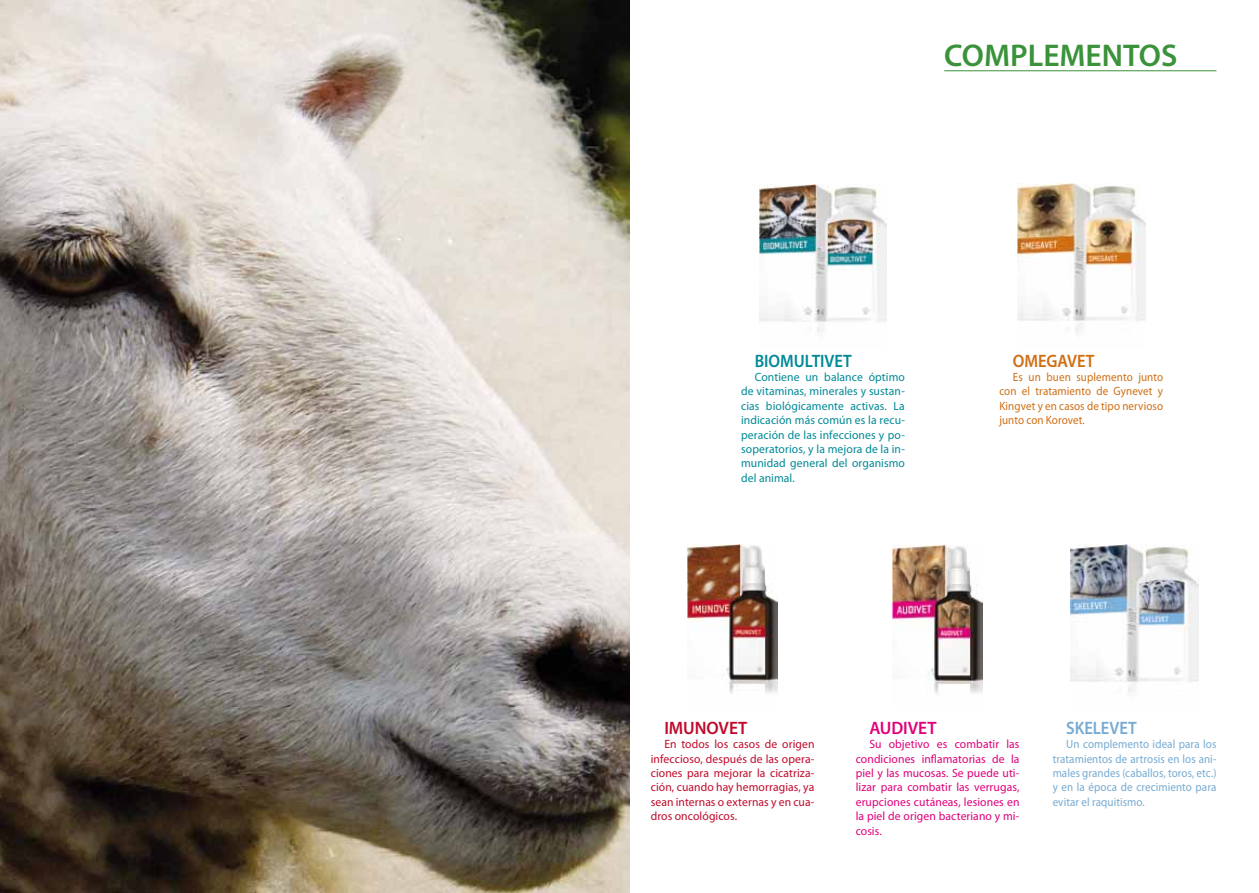
<style>
.page{position:relative;width:1259px;height:893px;background:#fff}
.page>*{position:absolute;margin:0;border:0;box-sizing:border-box;transform-origin:0 0}
.t1{font:600 31.5px "Myriad Pro";color:#3a923a}
.t2{font:600 18px "Myriad Pro";letter-spacing:-.005em;color:#008996;scale:.92 1}
.t3{font:600 18px "Myriad Pro";letter-spacing:-.005em;color:#d06e13;scale:.92 1}
.t4{font:600 18px "Myriad Pro";letter-spacing:-.005em;color:#c00a2b}
.t5{font:600 18px "Myriad Pro";color:#76aad2;scale:.92 1}
.t6{font:600 18px "Myriad Pro";letter-spacing:-.005em;color:#df007a}
.t7{font:12px/14.4px "Myriad Pro";letter-spacing:.005em;color:#008996;text-align:justify}
.t8{font:12px/14.4px "Myriad Pro";letter-spacing:.01em;color:#df007a;text-align:justify}
.t9{font:12px/14.4px "Myriad Pro";letter-spacing:.005em;color:#c00a2b;text-align:justify}
.t10{font:12px/14.4px "Myriad Pro";letter-spacing:.01em;color:#76aad2;text-align:justify;scale:.92 1}
.t11{font:12px/14.4px "Myriad Pro";letter-spacing:.01em;color:#d06e13;text-align:justify;scale:.92 1}
</style>
<div class="page">
<img style="left:0;top:0;width:629px;height:893px">
<img style="left:759px;top:185px;width:128px;height:147px">
<img style="left:1017px;top:184px;width:128px;height:149px">
<img style="left:892px;top:545px;width:90px;height:149px">
<img style="left:688px;top:544px;width:89px;height:150px">
<img style="left:1070px;top:544px;width:128px;height:148px">
<hr style="left:944px;top:70px;width:272px;height:1px;background:#3a923a">
<h1 class="t1" style="left:944px;top:36px;width:235px">COMPLEMENTOS</h1>
<h2 class="t2" style="left:754px;top:349px;width:107px">BIOMULTIVET</h2>
<p class="t7" style="left:741px;top:370px;width:165px;text-indent:14px">Contiene un balance óptimo de vitaminas, minerales y sustan&shy;cias biológicamente activas. La indicación más común es la recu&shy;peración de las infecciones y po&shy;soperatorios, y la mejora de la in&shy;munidad general del organismo del animal.</p>
<h2 class="t3" style="left:1013px;top:349px;width:90px">OMEGAVET</h2>
<p class="t11" style="left:999px;top:370px;width:179px;text-indent:14px">Es un buen suplemento junto con el tratamiento de Gynevet y Kingvet y en casos de tipo nervioso junto con Korovet.</p>
<h2 class="t4" style="left:664px;top:716px;width:84px">IMUNOVET</h2>
<p class="t9" style="left:651px;top:737px;width:165px;text-indent:14px">En todos los casos de origen infeccioso, después de las opera&shy;ciones para mejorar la cicatriza&shy;ción, cuando hay hemorragias, ya sean internas o externas y en cua&shy;dros oncológicos.</p>
<h2 class="t6" style="left:869px;top:716px;width:69px">AUDIVET</h2>
<p class="t8" style="left:855px;top:737px;width:165px;text-indent:14px">Su objetivo es combatir las condiciones inflamatorias de la piel y las mucosas. Se puede uti&shy;lizar para combatir las verrugas, erupciones cutáneas, lesiones en la piel de origen bacteriano y mi&shy;cosis.</p>
<h2 class="t5" style="left:1066px;top:716px;width:78px">SKELEVET</h2>
<p class="t10" style="left:1052px;top:737px;width:179px;text-indent:14px">Un complemento ideal para los tratamientos de artrosis en los ani&shy;males grandes (caballos, toros, etc.) y en la época de crecimiento para evitar el raquitismo.</p>
</div>
